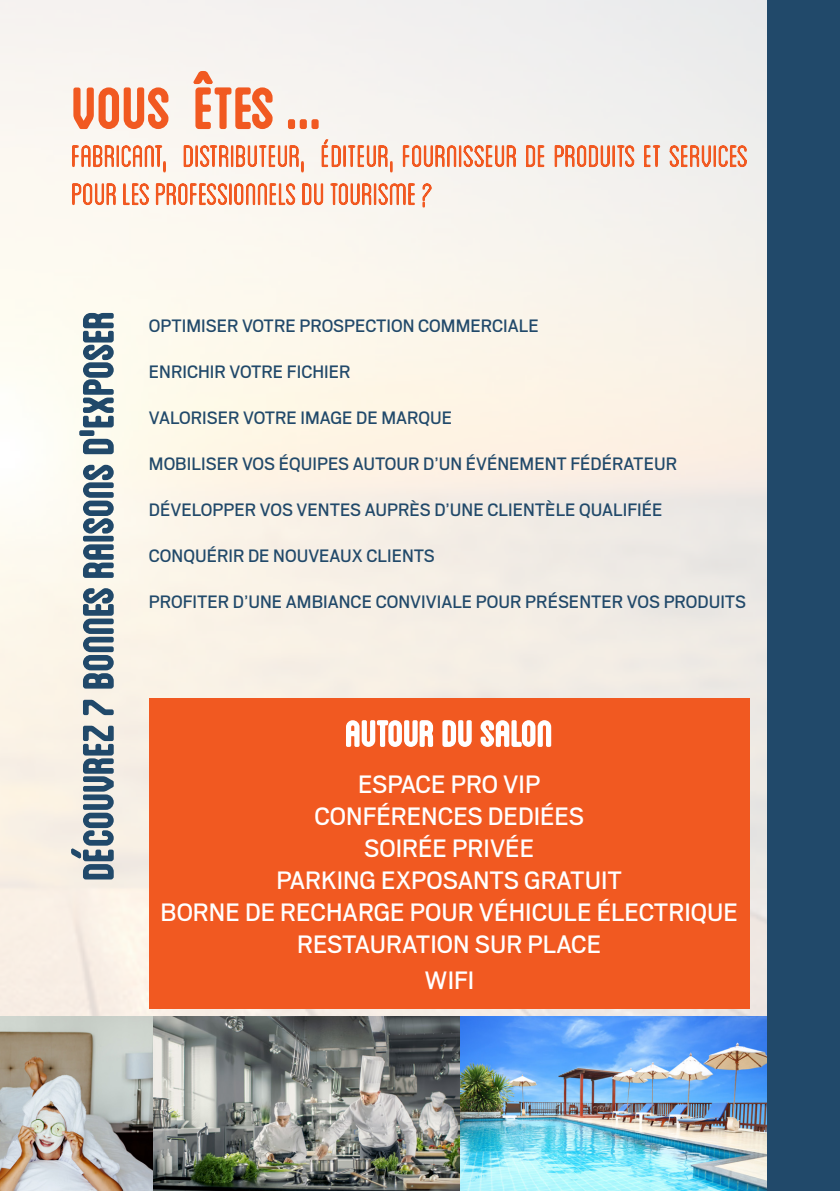
<style>
.page{position:relative;width:840px;height:1191px;background:#fff}
.page>*{position:absolute;margin:0;border:0;box-sizing:border-box;transform-origin:0 0}
.t1{font:80px "Blanch Caps";color:#f15921}
.t2{font:58px "Blanch Caps";color:#21496a}
.t3{font:50px "Blanch Caps";color:#fff}
.t4{font:28px "Scout";color:#fff}
.t5{font:20px "Scout";color:#21496a}
</style>
<div class="page">
<img style="left:0;top:0;width:767px;height:1016px">
<img style="left:0;top:1016px;width:767px;height:175px">
<div style="left:767px;top:0;width:72px;height:1191px;background:#21496a"></div>
<svg style="left:72px;top:86px;width:97px;height:44px"></svg>
<svg style="left:192px;top:70px;width:81px;height:60px"></svg>
<div style="left:288px;top:119px;width:7px;height:10px;border:2px solid #f15921"></div>
<div style="left:299px;top:119px;width:8px;height:10px;border:2px solid #f15921"></div>
<div style="left:311px;top:119px;width:7px;height:10px;border:2px solid #f15921"></div>
<svg style="left:71px;top:144px;width:96px;height:29px"></svg>
<svg style="left:182px;top:144px;width:122px;height:29px"></svg>
<svg style="left:320px;top:138px;width:73px;height:35px"></svg>
<svg style="left:401px;top:144px;width:115px;height:24px"></svg>
<svg style="left:524px;top:144px;width:21px;height:24px"></svg>
<svg style="left:553px;top:144px;width:82px;height:24px"></svg>
<svg style="left:642px;top:144px;width:18px;height:24px"></svg>
<svg style="left:668px;top:144px;width:79px;height:24px"></svg>
<svg style="left:71px;top:182px;width:344px;height:24px"></svg>
<svg style="left:421px;top:182px;width:12px;height:26px"></svg>
<svg style="left:70px;top:724px;width:45px;height:156px"></svg>
<svg style="left:82px;top:698px;width:33px;height:19px"></svg>
<svg style="left:82px;top:587px;width:33px;height:102px"></svg>
<svg style="left:82px;top:543px;width:33px;height:36px"></svg>
<div style="left:83px;top:536px;width:31px;height:5px;border:2px solid #21496a"></div>
<svg style="left:82px;top:464px;width:33px;height:70px"></svg>
<svg style="left:82px;top:438px;width:33px;height:17px"></svg>
<div style="left:79px;top:430px;width:15px;height:6px;border:2px solid #21496a"></div>
<svg style="left:82px;top:312px;width:33px;height:116px"></svg>
<div style="left:149px;top:697px;width:600px;height:311px;background:#f15921"></div>
<svg style="left:346px;top:720px;width:88px;height:27px"></svg>
<svg style="left:442px;top:720px;width:30px;height:27px"></svg>
<svg style="left:480px;top:720px;width:72px;height:27px"></svg>
<p class="t1" style="left:72px;top:72px;width:251px">Vous êtes ...</p>
<p class="t2" style="left:72px;top:880px;width:571px;rotate:-90deg">Découvrez 7 bonnes raisons d'exposer</p>
<p class="t5" style="left:149px;top:313px;width:391px">OPTIMISER VOTRE PROSPECTION COMMERCIALE</p>
<p class="t5" style="left:149px;top:359px;width:203px">ENRICHIR VOTRE FICHIER</p>
<p class="t5" style="left:149px;top:405px;width:304px">VALORISER VOTRE IMAGE DE MARQUE</p>
<p class="t5" style="left:149px;top:451px;width:529px">MOBILISER VOS ÉQUIPES AUTOUR D’UN ÉVÉNEMENT FÉDÉRATEUR</p>
<p class="t5" style="left:149px;top:497px;width:515px">DÉVELOPPER VOS VENTES AUPRÈS D’UNE CLIENTÈLE QUALIFIÉE</p>
<p class="t5" style="left:149px;top:543px;width:287px">CONQUÉRIR DE NOUVEAUX CLIENTS</p>
<p class="t5" style="left:149px;top:589px;width:598px">PROFITER D’UNE AMBIANCE CONVIVIALE POUR PRÉSENTER VOS PRODUITS</p>
<p class="t3" style="left:345px;top:711px;width:209px">AUTOUR DU SALON</p>
<p class="t4" style="left:358px;top:766px;width:184px">ESPACE PRO VIP</p>
<p class="t4" style="left:314px;top:798px;width:271px">CONFÉRENCES DEDIÉES</p>
<p class="t4" style="left:364px;top:830px;width:171px">SOIRÉE PRIVÉE</p>
<p class="t4" style="left:276px;top:862px;width:347px">PARKING EXPOSANTS GRATUIT</p>
<p class="t4" style="left:160px;top:894px;width:578px">BORNE DE RECHARGE POUR VÉHICULE ÉLECTRIQUE</p>
<p class="t4" style="left:297px;top:926px;width:305px">RESTAURATION SUR PLACE</p>
<p class="t4" style="left:424px;top:962px;width:52px">WIFI</p>
</div>
